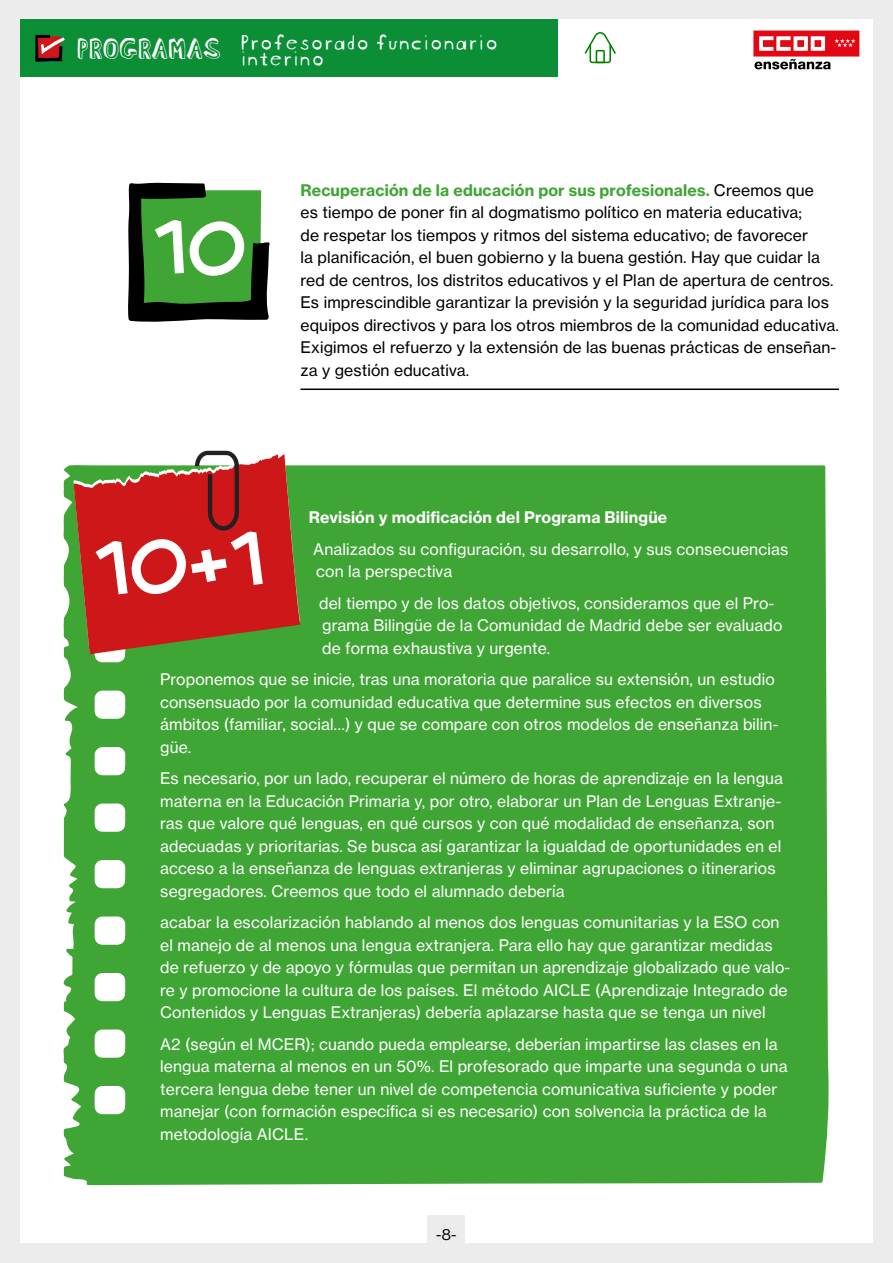
<style>
.page{position:relative;width:893px;height:1263px;background:#fff}
.page>*{position:absolute;margin:0;border:0;box-sizing:border-box;transform-origin:0 0}
.t1{font:82.5px "Creative Block BB";color:#fff}
.t2{font:27.6px "Blockhead Dark Side";color:#fff}
.t3{font:22.5px/15.9px "Blockhead Unplugged";color:#fff}
.t4{font:15.75px/22.5px "Volta Modern Text 55 Roman";letter-spacing:.01em;color:#fff}
.t5{font:15.75px/22.5px "Volta Modern Text 55 Roman";letter-spacing:.01em;color:#000}
.t6{font:700 15.75px "Volta Modern Text 75";letter-spacing:.01em;color:#3fa535}
.t7{font:700 15.75px "Volta Modern Text 75";letter-spacing:.01em;color:#fff}
.t8{font:15.75px "Volta Modern Display 55 Roman";color:#000}
.s1{font-family:"Volta Modern Text 55 Roman";font-weight:400;color:#000}
</style>
<div class="page">
<div style="left:0;top:0;width:20px;height:1263px;background:#ececec"></div>
<div style="left:873px;top:0;width:20px;height:1263px;background:#ececec"></div>
<div style="left:4px;top:1243px;width:889px;height:20px;background:#ececec"></div>
<div style="left:4px;top:0;width:889px;height:19px;background:#ececec"></div>
<div style="left:20px;top:19px;width:537px;height:57px;background:#0b8e36"></div>
<svg style="left:753px;top:31px;width:106px;height:38px"></svg>
<svg style="left:585px;top:32px;width:31px;height:31px"></svg>
<div style="left:428px;top:1215px;width:37px;height:38px;background:#ececec"></div>
<svg style="left:35px;top:35px;width:30px;height:27px"></svg>
<hr style="left:300px;top:388px;width:539px;height:2px;background:#000">
<svg style="left:128px;top:183px;width:142px;height:139px;background:#397933"></svg>
<div style="left:63px;top:465px;width:766px;height:720px;background:#3fa535"></div>
<svg style="left:74px;top:454px;width:226px;height:200px;background:#b83b2a"></svg>
<svg style="left:195px;top:451px;width:44px;height:79px;background:#a93f3e"></svg>
<h2 class="t2" style="left:77px;top:24px;width:146px">PROGRAMAS</h2>
<h3 class="t3" style="left:239px;top:31px;width:260px">Profesorado funcionario interino</h3>
<h1 class="t1" style="left:152px;top:213px;width:96px">10</h1>
<p class="t6" style="left:300px;top:180px;width:515px">Recuperación de la educación por sus profesionales. <span class="s1">Creemos que</span></p>
<p class="t5" style="left:300px;top:201px;width:540px">es tiempo de poner fin al dogmatismo político en materia educativa;<br>de respetar los tiempos y ritmos del sistema educativo; de favorecer<br>la planificación, el buen gobierno y la buena gestión. Hay que cuidar la red de centros, los distritos educativos y el Plan de apertura de centros.<br>Es imprescindible garantizar la previsión y la seguridad jurídica para los equipos directivos y para los otros miembros de la comunidad educativa.<br>Exigimos el refuerzo y la extensión de las buenas prácticas de enseñan&shy;za y gestión educativa.</p>
<p class="t7" style="left:309px;top:507px;width:360px">Revisión y modificación del Programa Bilingüe</p>
<p class="t4" style="left:313px;top:538px;width:477px">Analizados su configuración, su desarrollo, y sus consecuencias con la perspectiva</p>
<p class="t4" style="left:319px;top:592px;width:465px">del tiempo y de los datos objetivos, consideramos que el Pro&shy;grama Bilingüe de la Comunidad de Madrid debe ser evaluado de forma exhaustiva y urgente.</p>
<p class="t4" style="left:160px;top:668px;width:620px">Proponemos que se inicie, tras una moratoria que paralice su extensión, un estudio consensuado por la comunidad educativa que determine sus efectos en diversos ámbitos (familiar, social…) y que se compare con otros modelos de enseñanza bilin&shy;güe.</p>
<p class="t4" style="left:160px;top:767px;width:624px">Es necesario, por un lado, recuperar el número de horas de aprendizaje en la lengua materna en la Educación Primaria y, por otro, elaborar un Plan de Lenguas Extranje&shy;ras que valore qué lenguas, en qué cursos y con qué modalidad de enseñanza, son adecuadas y prioritarias. Se busca así garantizar la igualdad de oportunidades en el acceso a la enseñanza de lenguas extranjeras y eliminar agrupaciones o itinerarios segregadores. Creemos que todo el alumnado debería</p>
<p class="t4" style="left:160px;top:911px;width:632px">acabar la escolarización hablando al menos dos lenguas comunitarias y la ESO con el manejo de al menos una lengua extranjera. Para ello hay que garantizar medidas de refuerzo y de apoyo y fórmulas que permitan un aprendizaje globalizado que valo&shy;re y promocione la cultura de los países. El método AICLE (Aprendizaje Integrado de Contenidos y Lenguas Extranjeras) debería aplazarse hasta que se tenga un nivel</p>
<p class="t4" style="left:160px;top:1033px;width:629px">A2 (según el MCER); cuando pueda emplearse, deberían impartirse las clases en la lengua materna al menos en un 50%. El profesorado que imparte una segunda o una tercera lengua debe tener un nivel de competencia comunicativa suficiente y poder manejar (con formación específica si es necesario) con solvencia la práctica de la metodología AICLE.</p>
<h1 class="t1" style="left:92px;top:536px;width:172px;rotate:-4deg">10+1</h1>
<p class="t8" style="left:436px;top:1225px;width:22px">-8-</p>
</div>
